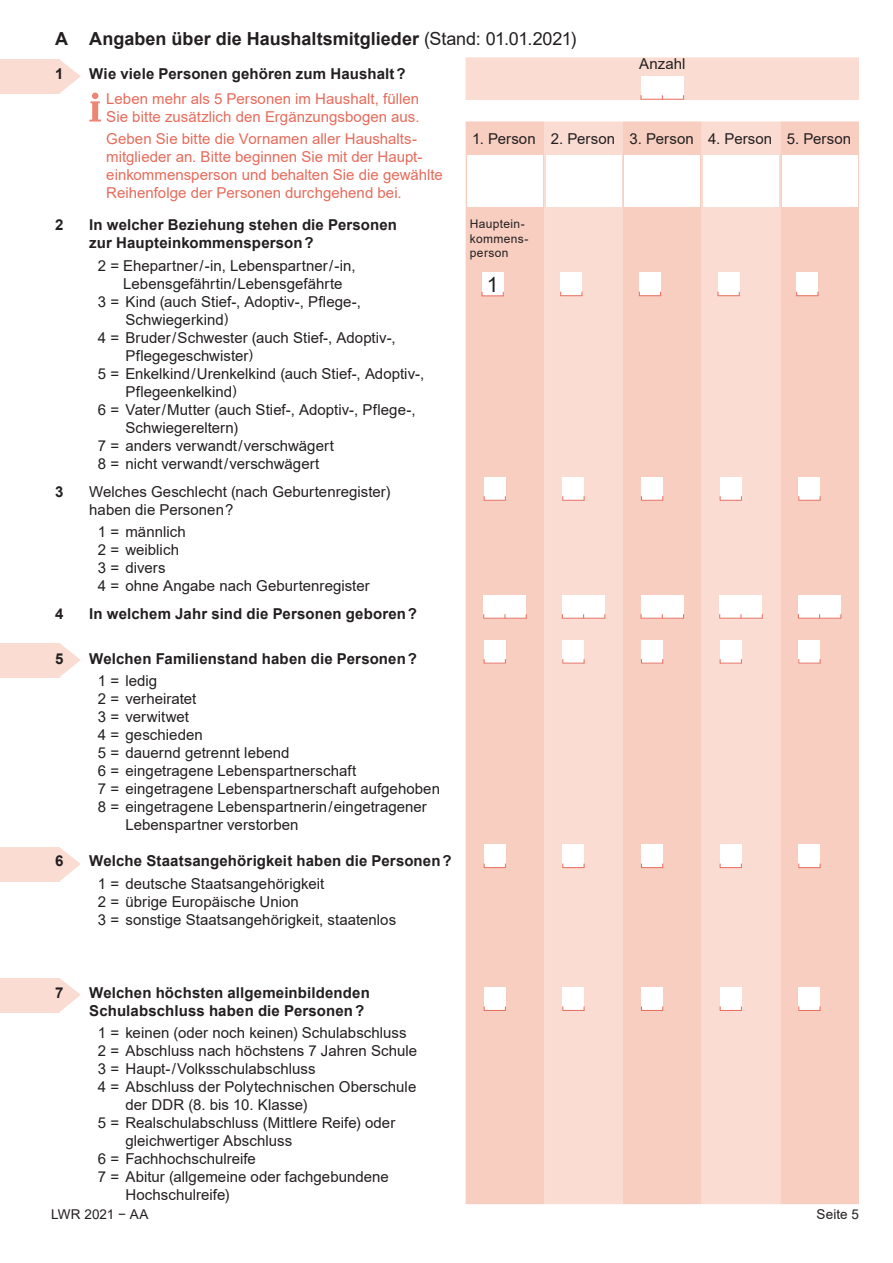
<style>
.page{position:relative;width:893px;height:1263px;background:#fff}
.page>*{position:absolute;margin:0;border:0;box-sizing:border-box;transform-origin:0 0}
.t1{font:21px "Arial";color:#231f20}
.t2{font:700 18px "Arial";color:#231f20}
.t3{font:15px/18px "Arial";letter-spacing:.005em;color:#231f20}
.t4{font:700 15px/18px "Arial";letter-spacing:.01em;color:#231f20}
.t5{font:15px/18px "Arial";letter-spacing:.005em;color:#e76b5b}
.t6{font:13.5px "Arial";letter-spacing:.005em;color:#231f20}
.t7{font:12px/14.4px "Arial";letter-spacing:.03em;color:#231f20}
.s1{font-weight:400}
.s2{font-size:13.5px}
</style>
<div class="page">
<svg style="left:60px;top:60px;width:21px;height:33px"></svg>
<div style="left:0;top:60px;width:60px;height:34px;background:#fadcd2"></div>
<svg style="left:60px;top:644px;width:21px;height:33px"></svg>
<div style="left:0;top:643px;width:60px;height:34px;background:#fadcd2"></div>
<svg style="left:60px;top:848px;width:21px;height:33px"></svg>
<div style="left:0;top:847px;width:60px;height:34px;background:#fadcd2"></div>
<svg style="left:60px;top:979px;width:21px;height:33px"></svg>
<div style="left:0;top:978px;width:60px;height:34px;background:#fadcd2"></div>
<div style="left:466px;top:57px;width:393px;height:43px;background:#fadcd2"></div>
<svg style="left:466px;top:121px;width:393px;height:1083px;background:#f8d3c7"></svg>
<svg style="left:89px;top:93px;width:12px;height:29px"></svg>
<div style="left:641px;top:76px;width:43px;height:23px;background:#fff"></div>
<hr style="left:641px;top:99px;width:43px;height:1px;background:#e76b5b">
<div style="left:467px;top:156px;width:76px;height:51px;background:#fff"></div>
<div style="left:546px;top:156px;width:75px;height:51px;background:#fff"></div>
<div style="left:625px;top:156px;width:75px;height:51px;background:#fff"></div>
<div style="left:703px;top:156px;width:76px;height:51px;background:#fff"></div>
<div style="left:782px;top:156px;width:75px;height:51px;background:#fff"></div>
<div style="left:482px;top:273px;width:21px;height:23px;background:#fff"></div>
<svg style="left:482px;top:292px;width:22px;height:5px"></svg>
<div style="left:561px;top:273px;width:21px;height:23px;background:#fff"></div>
<svg style="left:560px;top:292px;width:23px;height:4px"></svg>
<div style="left:639px;top:273px;width:22px;height:23px;background:#fff"></div>
<svg style="left:639px;top:292px;width:22px;height:4px"></svg>
<div style="left:718px;top:273px;width:21px;height:23px;background:#fff"></div>
<svg style="left:718px;top:292px;width:22px;height:4px"></svg>
<div style="left:797px;top:273px;width:21px;height:23px;background:#fff"></div>
<svg style="left:796px;top:292px;width:23px;height:4px"></svg>
<div style="left:484px;top:477px;width:21px;height:23px;background:#fff"></div>
<svg style="left:484px;top:496px;width:22px;height:5px"></svg>
<div style="left:563px;top:477px;width:21px;height:23px;background:#fff"></div>
<svg style="left:563px;top:496px;width:22px;height:5px"></svg>
<div style="left:641px;top:477px;width:22px;height:23px;background:#fff"></div>
<svg style="left:641px;top:496px;width:22px;height:5px"></svg>
<div style="left:720px;top:477px;width:21px;height:23px;background:#fff"></div>
<svg style="left:720px;top:496px;width:22px;height:5px"></svg>
<div style="left:799px;top:477px;width:21px;height:23px;background:#fff"></div>
<svg style="left:798px;top:496px;width:23px;height:5px"></svg>
<div style="left:484px;top:595px;width:42px;height:23px;background:#fff"></div>
<hr style="left:483px;top:618px;width:43px;height:1px;background:#e76b5b">
<div style="left:562px;top:595px;width:43px;height:23px;background:#fff"></div>
<hr style="left:562px;top:618px;width:43px;height:1px;background:#e76b5b">
<div style="left:641px;top:595px;width:43px;height:23px;background:#fff"></div>
<hr style="left:641px;top:618px;width:43px;height:1px;background:#e76b5b">
<div style="left:720px;top:595px;width:42px;height:23px;background:#fff"></div>
<hr style="left:719px;top:618px;width:43px;height:1px;background:#e76b5b">
<div style="left:798px;top:595px;width:43px;height:23px;background:#fff"></div>
<hr style="left:798px;top:618px;width:43px;height:1px;background:#e76b5b">
<div style="left:484px;top:640px;width:21px;height:23px;background:#fff"></div>
<svg style="left:484px;top:659px;width:22px;height:5px"></svg>
<div style="left:563px;top:640px;width:21px;height:23px;background:#fff"></div>
<svg style="left:563px;top:659px;width:22px;height:5px"></svg>
<div style="left:641px;top:640px;width:22px;height:23px;background:#fff"></div>
<svg style="left:641px;top:659px;width:22px;height:5px"></svg>
<div style="left:720px;top:640px;width:21px;height:23px;background:#fff"></div>
<svg style="left:720px;top:659px;width:22px;height:5px"></svg>
<div style="left:799px;top:640px;width:21px;height:23px;background:#fff"></div>
<svg style="left:798px;top:659px;width:23px;height:5px"></svg>
<div style="left:484px;top:844px;width:21px;height:24px;background:#fff"></div>
<svg style="left:484px;top:863px;width:22px;height:5px"></svg>
<div style="left:563px;top:844px;width:21px;height:24px;background:#fff"></div>
<svg style="left:563px;top:863px;width:22px;height:5px"></svg>
<div style="left:641px;top:844px;width:22px;height:24px;background:#fff"></div>
<svg style="left:641px;top:863px;width:22px;height:5px"></svg>
<div style="left:720px;top:844px;width:21px;height:24px;background:#fff"></div>
<svg style="left:720px;top:863px;width:22px;height:5px"></svg>
<div style="left:799px;top:844px;width:21px;height:24px;background:#fff"></div>
<svg style="left:798px;top:863px;width:23px;height:5px"></svg>
<div style="left:484px;top:987px;width:21px;height:24px;background:#fff"></div>
<svg style="left:484px;top:1006px;width:22px;height:5px"></svg>
<div style="left:563px;top:987px;width:21px;height:24px;background:#fff"></div>
<svg style="left:563px;top:1006px;width:22px;height:5px"></svg>
<div style="left:641px;top:987px;width:22px;height:24px;background:#fff"></div>
<svg style="left:641px;top:1006px;width:22px;height:5px"></svg>
<div style="left:720px;top:987px;width:21px;height:24px;background:#fff"></div>
<svg style="left:720px;top:1006px;width:22px;height:5px"></svg>
<div style="left:799px;top:987px;width:21px;height:24px;background:#fff"></div>
<svg style="left:798px;top:1006px;width:23px;height:5px"></svg>
<p class="t2" style="left:55px;top:26px;width:523px">A Angaben über die Haushaltsmitglieder <span class="s1">(Stand: 01.01.2021)</span></p>
<p class="t4" style="left:55px;top:65px;width:10px">1</p>
<p class="t4" style="left:89px;top:65px;width:318px">Wie viele Personen gehören zum Haushalt?</p>
<p class="t5" style="left:106px;top:89px;width:315px">Leben mehr als 5 Personen im Haushalt, füllen<br>Sie bitte zusätzlich den Ergänzungsbogen aus.</p>
<p class="t5" style="left:106px;top:129px;width:338px">Geben Sie bitte die Vornamen aller Haushalts&shy;mitglieder an. Bitte beginnen Sie mit der Haupt&shy;einkommensperson und behalten Sie die gewählte Reihenfolge der Personen durchgehend bei.</p>
<p class="t3" style="left:639px;top:54px;width:48px">Anzahl</p>
<p class="t3" style="left:472px;top:130px;width:381px">1. Person 2. Person 3. Person 4. Person 5. Person</p>
<p class="t4" style="left:55px;top:216px;width:10px">2</p>
<p class="t4" style="left:89px;top:216px;width:309px">In welcher Beziehung stehen die Personen zur Haupteinkommensperson?</p>
<p class="t3" style="left:98px;top:256px;width:259px">2 = Ehepartner / -in, Lebenspartner / -in,</p>
<p class="t3" style="left:123px;top:274px;width:221px">Lebensgefährtin/ Lebensgefährte</p>
<p class="t3" style="left:98px;top:292px;width:265px">3 = Kind (auch Stief-, Adoptiv-, Pflege-,</p>
<p class="t3" style="left:125px;top:310px;width:104px">Schwiegerkind<span class="s2">)</span></p>
<p class="t3" style="left:98px;top:328px;width:299px">4 = Bruder / Schwester (auch Stief-, Adoptiv-,</p>
<p class="t3" style="left:125px;top:346px;width:129px">Pflegegeschwister<span class="s2">)</span></p>
<p class="t3" style="left:98px;top:364px;width:328px">5 = Enkelkind / Urenkelkind (auch Stief-, Adoptiv-,</p>
<p class="t3" style="left:125px;top:382px;width:113px">Pflegeenkelkind<span class="s2">)</span></p>
<p class="t3" style="left:98px;top:400px;width:319px">6 = Vater / Mutter (auch Stief-, Adoptiv-, Pflege-,</p>
<p class="t3" style="left:125px;top:418px;width:114px">Schwiegereltern)</p>
<p class="t3" style="left:98px;top:436px;width:238px">7 = anders verwandt / verschwägert</p>
<p class="t3" style="left:98px;top:454px;width:223px">8 = nicht verwandt / verschwägert</p>
<p class="t4" style="left:55px;top:482px;width:10px">3</p>
<p class="t3" style="left:89px;top:482px;width:303px">Welches Geschlecht (nach Geburtenregister) haben die Personen ?</p>
<p class="t3" style="left:98px;top:522px;width:273px">1 = männlich<br>2 = weiblich<br>3 = divers<br>4 = ohne Angabe nach Geburtenregister</p>
<p class="t4" style="left:55px;top:605px;width:10px">4</p>
<p class="t4" style="left:89px;top:605px;width:329px">In welchem Jahr sind die Personen geboren?</p>
<p class="t4" style="left:55px;top:649px;width:10px">5</p>
<p class="t4" style="left:89px;top:649px;width:329px">Welchen Familienstand haben die Personen?</p>
<p class="t3" style="left:98px;top:671px;width:61px">1 = ledig</p>
<p class="t3" style="left:98px;top:689px;width:100px">2 = verheiratet</p>
<p class="t3" style="left:98px;top:707px;width:93px">3 = verwitwet</p>
<p class="t3" style="left:98px;top:725px;width:106px">4 = geschieden</p>
<p class="t3" style="left:98px;top:743px;width:193px">5 = dauernd getrennt lebend</p>
<p class="t3" style="left:98px;top:761px;width:260px">6 = eingetragene Lebenspartnerschaft</p>
<p class="t3" style="left:98px;top:779px;width:344px">7 = eingetragene Lebenspartnerschaft aufgehoben</p>
<p class="t3" style="left:98px;top:797px;width:331px">8 = eingetragene Lebenspartnerin / eingetragener</p>
<p class="t3" style="left:125px;top:815px;width:175px">Lebenspartner verstorben</p>
<p class="t4" style="left:55px;top:852px;width:10px">6</p>
<p class="t4" style="left:89px;top:852px;width:364px">Welche Staatsangehörigkeit haben die Personen?</p>
<p class="t3" style="left:98px;top:874px;width:300px">1 = deutsche Staatsangehörigkeit<br>2 = übrige Europäische Union<br>3 = sonstige Staatsangehörigkeit, staatenlos</p>
<p class="t7" style="left:470px;top:217px;width:60px">Hauptein&shy;kommens&shy;person</p>
<h1 class="t1" style="left:487px;top:270px;width:13px">1</h1>
<p class="t4" style="left:55px;top:984px;width:10px">7</p>
<p class="t4" style="left:89px;top:984px;width:282px">Welchen höchsten allgemeinbildenden<br>Schulabschluss haben die Personen?</p>
<p class="t3" style="left:98px;top:1024px;width:310px">1 = keinen (oder noch keinen) Schulabschluss</p>
<p class="t3" style="left:98px;top:1042px;width:321px">2 = Abschluss nach höchstens 7 Jahren Schule</p>
<p class="t3" style="left:98px;top:1060px;width:219px">3 = Haupt- / Volksschulabschluss</p>
<p class="t3" style="left:98px;top:1078px;width:320px">4 = Abschluss der Polytechnischen Oberschule</p>
<p class="t3" style="left:125px;top:1096px;width:183px">der DDR (8. bis 10. Klasse)</p>
<p class="t3" style="left:98px;top:1114px;width:299px">5 = Realschulabschluss (Mittlere Reife) oder</p>
<p class="t3" style="left:125px;top:1132px;width:168px">gleichwertiger Abschluss</p>
<p class="t3" style="left:98px;top:1150px;width:160px">6 = Fachhochschulreife</p>
<p class="t3" style="left:98px;top:1168px;width:293px">7 = Abitur (allgemeine oder fachgebundene</p>
<p class="t3" style="left:125px;top:1186px;width:106px">Hochschulreife)</p>
<p class="t6" style="left:51px;top:1205px;width:99px">LWR 2021 − AA</p>
<p class="t6" style="left:817px;top:1205px;width:44px">Seite 5</p>
</div>
